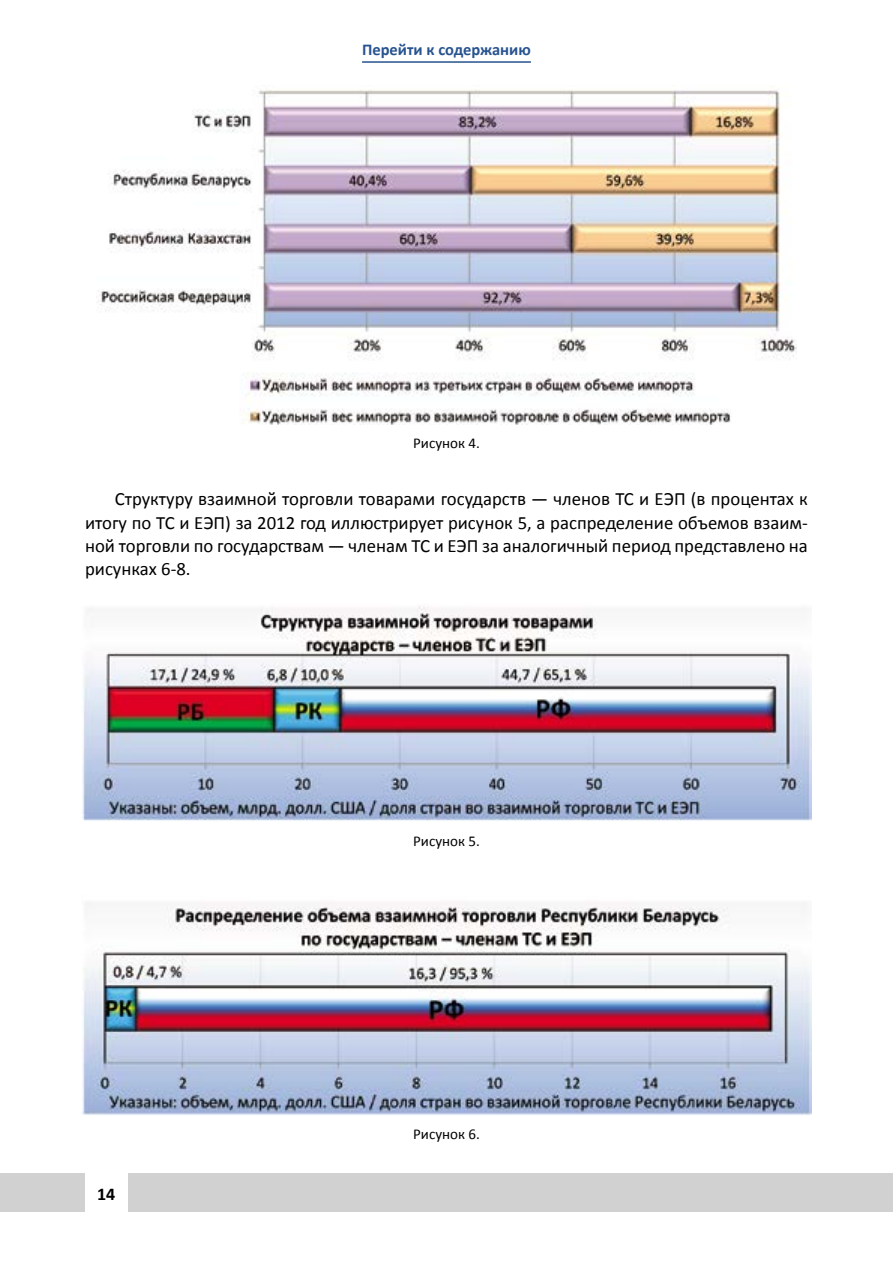
<style>
.page{position:relative;width:893px;height:1263px;background:#fff}
.page>*{position:absolute;margin:0;border:0;box-sizing:border-box;transform-origin:0 0}
.t1{font:18.75px/23.2px "Calibri";color:#000;text-align:justify}
.t2{font:700 18px "Calibri";color:#000}
.t3{font:700 16.5px "Calibri";color:#27538f}
.t4{font:15px "Calibri";color:#000}
</style>
<div class="page">
<div style="left:0;top:1174px;width:893px;height:38px;background:#d1d1d1"></div>
<div style="left:85px;top:1171px;width:43px;height:43px;background:#fff"></div>
<hr style="left:362px;top:61px;width:169px;height:2px;background:#27538f">
<img style="left:96px;top:89px;width:701px;height:336px">
<img style="left:82px;top:606px;width:729px;height:215px">
<img style="left:81px;top:903px;width:730px;height:212px">
<p class="t3" style="left:362px;top:39px;width:170px">Перейти к содержанию</p>
<p class="t4" style="left:413px;top:434px;width:68px">Рисунок 4.</p>
<p class="t1" style="left:85px;top:488px;width:724px;text-indent:30px">Структуру взаимной торговли товарами государств — членов ТС и ЕЭП (в процентах к итогу по ТС и ЕЭП) за 2012 год иллюстрирует рисунок 5, а распределение объемов взаим&shy;ной торговли по государствам — членам ТС и ЕЭП за аналогичный период представлено на рисунках 6-8.</p>
<p class="t4" style="left:413px;top:831px;width:68px">Рисунок 5.</p>
<p class="t2" style="left:97px;top:1182px;width:20px">14</p>
<p class="t4" style="left:413px;top:1124px;width:68px">Рисунок 6.</p>
</div>
